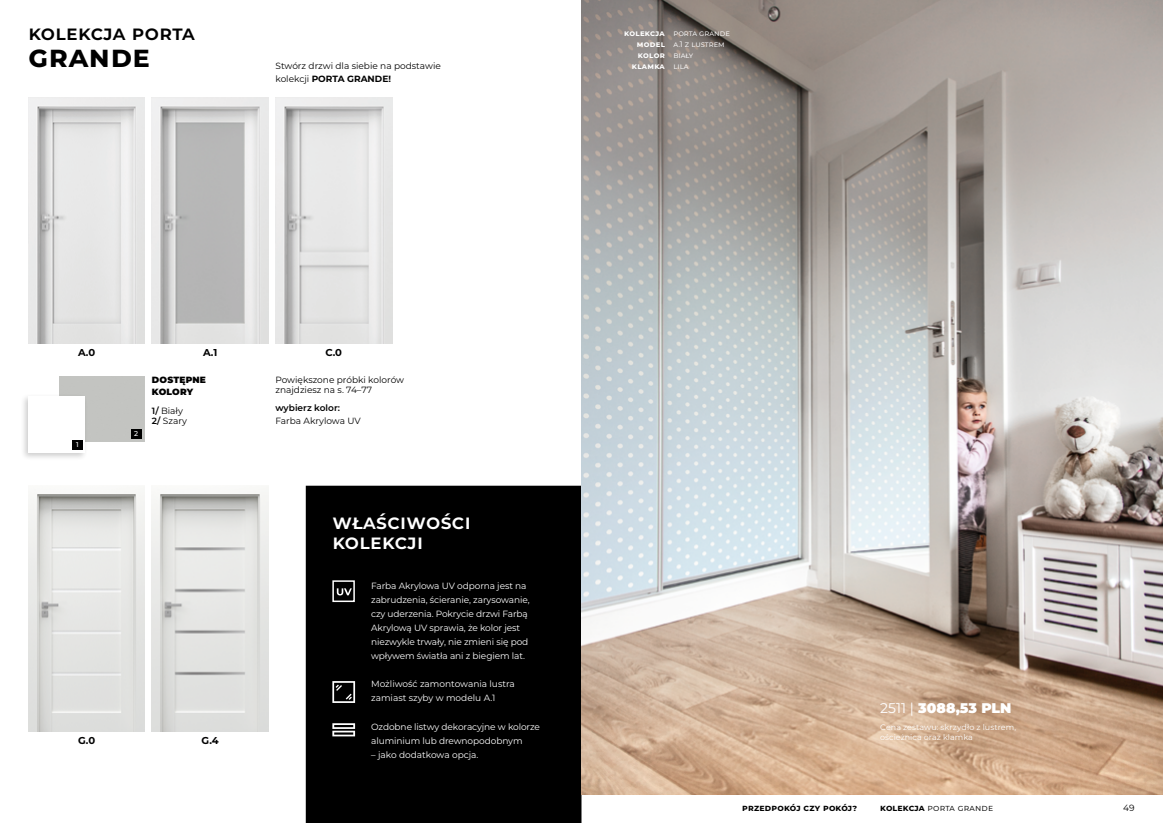
<style>
.page{position:relative;width:1163px;height:823px;background:#fff}
.page>*{position:absolute;margin:0;border:0;box-sizing:border-box;transform-origin:0 0}
.t1{font:700 30px "Montserrat";letter-spacing:.02em;color:#000}
.t2{font:600 20px/20px "Montserrat";letter-spacing:.02em;color:#fff}
.t3{font:600 20px "Montserrat";letter-spacing:.02em;color:#000}
.t4{font:900 14px "Montserrat";color:#fff}
.t5{font:700 10px "Montserrat";color:#000}
.t6{font:9px/14px "Montserrat";letter-spacing:-.01em;color:#fff}
.t7{font:9px/10px "Montserrat";color:#000}
.t8{font:700 9px "Montserrat";letter-spacing:.02em;color:#000}
.t9{font:9px "Montserrat";letter-spacing:.02em;color:#000}
.t10{font:900 9px/12px "Montserrat";letter-spacing:.02em;color:#000}
.t11{font:600 9px "Montserrat";letter-spacing:-.005em;color:#000}
.t12{font:8px/11px "Montserrat";color:#fff}
.t13{font:700 8px/11px "Montserrat";letter-spacing:.04em;color:#fff;text-align:right}
.t14{font:500 7px "Montserrat";color:#fff}
.s1{font-weight:700}
.s2{font-weight:600}
.s3{font-weight:400}
</style>
<div class="page">
<img style="left:28px;top:97px;width:117px;height:247px">
<img style="left:28px;top:491px;width:117px;height:240px">
<img style="left:152px;top:97px;width:116px;height:247px">
<img style="left:152px;top:491px;width:116px;height:240px">
<img style="left:275px;top:97px;width:117px;height:247px">
<div style="left:306px;top:485px;width:275px;height:337px;background:#000"></div>
<div style="left:332px;top:580px;width:23px;height:21px;border:2px solid #fff"></div>
<svg style="left:337px;top:588px;width:15px;height:7px"></svg>
<img style="left:581px;top:0;width:581px;height:794px">
<div style="left:59px;top:376px;width:85px;height:65px;background:#c3c4c1"></div>
<div style="left:20px;top:393px;width:67px;height:67px;background:#000;opacity:.2"></div>
<div style="left:28px;top:396px;width:57px;height:56px;background:#fff"></div>
<div style="left:72px;top:440px;width:10px;height:9px;background:#000"></div>
<div style="left:131px;top:429px;width:10px;height:9px;background:#000"></div>
<svg style="left:332px;top:722px;width:23px;height:14px"></svg>
<svg style="left:332px;top:680px;width:23px;height:22px"></svg>
<h2 class="t3" style="left:28px;top:18px;width:168px">kolekcja porta</h2>
<h1 class="t1" style="left:28px;top:35px;width:123px">grande</h1>
<p class="t7" style="left:275px;top:59px;width:167px;line-height:13px">Stwórz drzwi dla siebie na podstawie kolekcji <span class="s1">PORTA GRANDE!</span></p>
<p class="t13" style="left:624px;top:27px;width:42px">kol ekcja model kolor klamka</p>
<p class="t12" style="left:673px;top:27px;width:58px">porta grande a.1 z lustrem biały<br>lila</p>
<p class="t5" style="left:78px;top:345px;width:19px">A.0</p>
<p class="t5" style="left:325px;top:345px;width:18px">C.0</p>
<p class="t5" style="left:203px;top:345px;width:16px">A.1</p>
<p class="t14" style="left:76px;top:439px;width:4px">1</p>
<p class="t14" style="left:134px;top:428px;width:6px">2</p>
<p class="t10" style="left:152px;top:373px;width:55px">DOSTĘPNE<br>KOLORY</p>
<p class="t7" style="left:152px;top:405px;width:37px"><span class="s2">1/</span> Biały<br><span class="s2">2/</span> Szary</p>
<p class="t5" style="left:78px;top:732px;width:19px">G.0</p>
<p class="t5" style="left:201px;top:732px;width:19px">G.4</p>
<p class="t7" style="left:275px;top:374px;width:130px">Powiększone próbki kolorów znajdziesz na s. 74–77</p>
<p class="t11" style="left:275px;top:401px;width:66px">wybierz kolor:</p>
<p class="t7" style="left:275px;top:415px;width:87px">Farba Akrylowa UV</p>
<h2 class="t2" style="left:332px;top:510px;width:140px">właściwości kolekcji</h2>
<p class="t6" style="left:371px;top:578px;width:160px">Farba Akrylowa UV odporna jest na zabrudzenia, ścieranie, zarysowanie, czy uderzenia. Pokrycie drzwi Farbą Akrylową UV sprawia, że kolor jest niezwykle trwały, nie zmieni się pod wpływem światła ani z biegiem lat.</p>
<p class="t6" style="left:371px;top:676px;width:145px">Możliwość zamontowania lustra zamiast szyby w modelu A.1</p>
<p class="t6" style="left:371px;top:718px;width:170px">Ozdobne listwy dekoracyjne w kolorze aluminium lub drewnopodobnym</p>
<p class="t6" style="left:371px;top:746px;width:109px">– jako dodatkowa opcja.</p>
<h3 class="t4" style="left:880px;top:697px;width:133px"><span class="s3">2511 |</span> 3088,53 PLN</h3>
<p class="t12" style="left:880px;top:721px;width:137px;line-height:10px">Cena zestawu: skrzydło z lustrem, ościeżnica oraz klamka</p>
<p class="t8" style="left:742px;top:800px;width:116px">przedpokój czy pokój?</p>
<p class="t9" style="left:880px;top:801px;width:114px"><span class="s1">kolekcja</span> porta grande</p>
<p class="t7" style="left:1122px;top:801px;width:13px">49</p>
</div>
